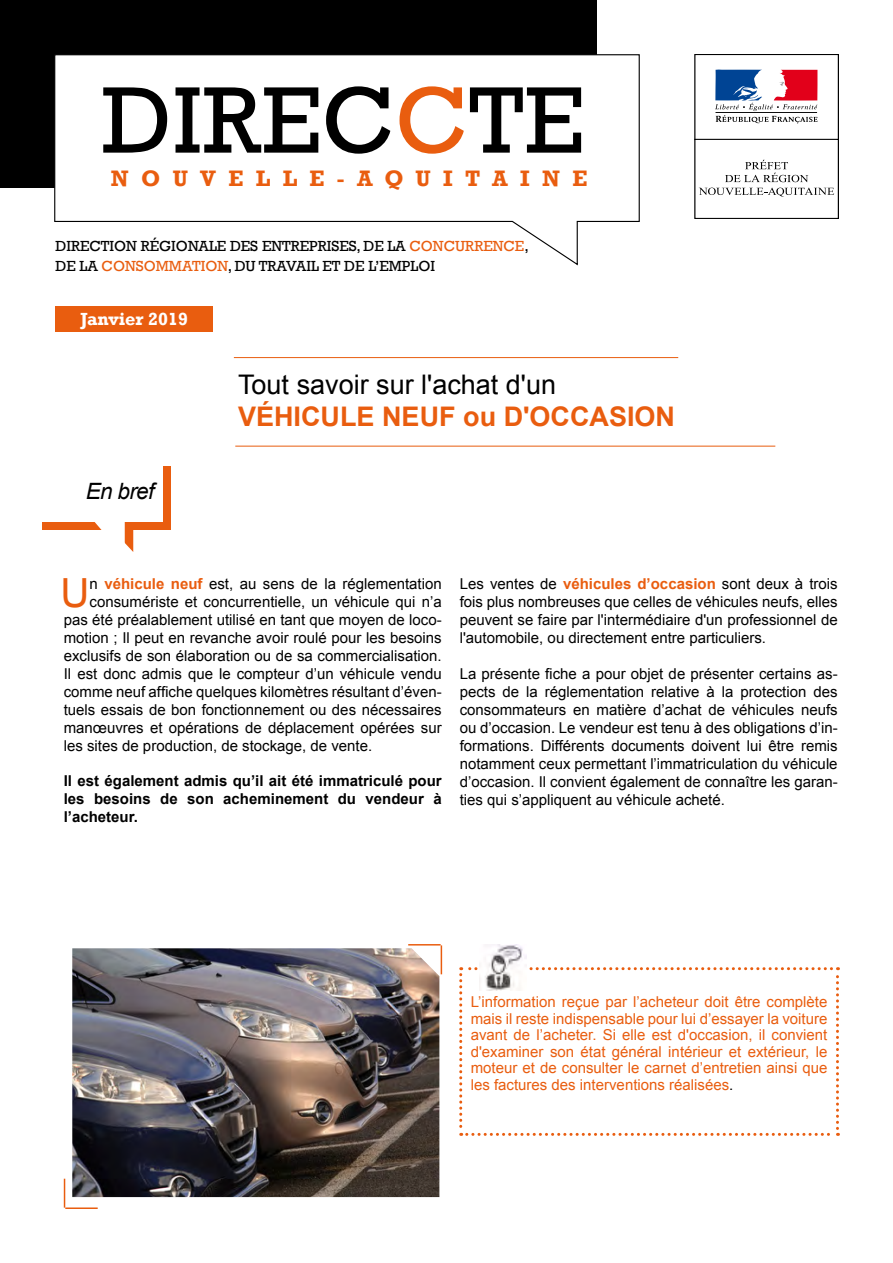
<style>
.page{position:relative;width:893px;height:1263px;background:#fff}
.page>*{position:absolute;margin:0;border:0;box-sizing:border-box;transform-origin:0 0}
.t1{font:96px "Rockwell";letter-spacing:.005em;color:#000}
.t2{font:40.2px "Arial";color:#e95d0f}
.t3{font:27px "Arial";color:#000}
.t4{font:700 27px "Arial";color:#e95d0f}
.t5{font:700 22.95px "Rockwell";letter-spacing:.55em;color:#e95d0f}
.t6{font:italic 22.5px "Arial";letter-spacing:-.03em;color:#000}
.t7{font:700 18px "Rockwell";color:#fff}
.t8{font:15px/18px "Arial";color:#000;text-align:justify}
.t9{font:15px/16.5px "Arial";color:#e95d0f;text-align:justify}
.t10{font:700 15px/18px "Arial";color:#000;text-align:justify}
.t11{font:15px/19.8px "Rockwell";color:#000}
.s1{color:#e95d0f}
.s2{font-weight:700;color:#e95d0f}
.s3{color:#000}
</style>
<div class="page">
<img style="left:72px;top:948px;width:367px;height:249px">
<hr style="left:408px;top:944px;width:33px;height:1px;background:#e95d0f">
<svg style="left:441px;top:945px;width:1px;height:29px"></svg>
<div style="left:0;top:0;width:596px;height:187px;background:#000"></div>
<div style="left:54px;top:54px;width:586px;height:212px;background:#fff"></div>
<div style="left:56px;top:306px;width:157px;height:26px;background:#e95d0f"></div>
<hr style="left:234px;top:357px;width:444px;height:1px;background:#e95d0f">
<hr style="left:235px;top:446px;width:540px;height:1px;background:#e95d0f">
<div style="left:43px;top:466px;width:128px;height:64px;background:#e95d0f"></div>
<div style="left:34px;top:459px;width:128px;height:62px;background:#fff"></div>
<svg style="left:83px;top:521px;width:50px;height:31px"></svg>
<div style="left:694px;top:54px;width:145px;height:86px;border:1px solid #000"></div>
<div style="left:694px;top:139px;width:145px;height:80px;border:1px solid #000"></div>
<svg style="left:699px;top:188px;width:135px;height:9px"></svg>
<svg style="left:725px;top:160px;width:83px;height:22px"></svg>
<svg style="left:715px;top:70px;width:103px;height:53px"></svg>
<svg style="left:459px;top:967px;width:380px;height:169px"></svg>
<img style="left:480px;top:944px;width:47px;height:47px">
<hr style="left:65px;top:1207px;width:33px;height:2px;background:#e95d0f">
<svg style="left:64px;top:1179px;width:1px;height:28px"></svg>
<h1 class="t1" style="left:102px;top:65px;width:484px">DIREC<span class="s1">C</span>TE</h1>
<h3 class="t5" style="left:111px;top:165px;width:455px">NOUVELLE-aquitaine</h3>
<p class="t11" style="left:56px;top:236px;width:475px;text-indent:59px">ON RÉGIONALE DES ENTREPRISES, DE LA <span class="s1">CONCURRENCE</span> ,<br>DE LA <span class="s1">CONSOMMATI ON</span>, DU TRAVAIL ET DE L’EMPLOI</p>
<p class="t11" style="left:56px;top:236px;width:10px">DIRECTI</p>
<p class="t7" style="left:80px;top:308px;width:109px">Janvier 2019</p>
<h3 class="t6" style="left:86px;top:476px;width:70px">En bref</h3>
<h3 class="t3" style="left:238px;top:367px;width:319px">tout savoir sur l'achat d'un</h3>
<h3 class="t4" style="left:238px;top:399px;width:438px">véhicule neuf ou d'occasion</h3>
<h2 class="t2" style="left:61px;top:567px;width:30px">U</h2>
<p class="t8" style="left:90px;top:575px;width:354px">n <span class="s2">véhicule neuf</span> est, au sens de la réglementation</p>
<p class="t8" style="left:90px;top:593px;width:354px">consumériste et concurrentielle, un véhicule qui n’a</p>
<p class="t8" style="left:64px;top:611px;width:379px">pas été préalablement utilisé en tant que moyen de loco-</p>
<p class="t8" style="left:64px;top:629px;width:379px">motion ; Il peut en revanche avoir roulé pour les besoins</p>
<p class="t8" style="left:64px;top:647px;width:379px">exclusifs de son élaboration ou de sa commercialisation.</p>
<p class="t8" style="left:64px;top:665px;width:379px">Il est donc admis que le compteur d’un véhicule vendu</p>
<p class="t8" style="left:64px;top:683px;width:379px">comme neuf affiche quelques kilomètres résultant d’éven-</p>
<p class="t8" style="left:64px;top:701px;width:379px">tuels essais de bon fonctionnement ou des nécessaires</p>
<p class="t8" style="left:64px;top:719px;width:380px">manœuvres et opérations de déplacement opérées sur</p>
<p class="t8" style="left:64px;top:737px;width:310px">les sites de production, de stockage, de vente.</p>
<p class="t10" style="left:64px;top:772px;width:380px">Il est également admis qu’il ait été immatriculé pour les besoins de son acheminement du vendeur à l’acheteur.</p>
<p class="t8" style="left:460px;top:575px;width:379px">Les ventes de <span class="s2">véhicules d’occasion</span> sont deux à trois fois plus nombreuses que celles de véhicules neufs, elles peuvent se faire par l'intermédiaire d'un professionnel de l'automobile, ou directement entre particuliers.</p>
<p class="t8" style="left:460px;top:665px;width:379px">La présente fiche a pour objet de présenter certains as&shy;pects de la réglementation relative à la protection des consommateurs en matière d’achat de véhicules neufs ou d’occasion. Le vendeur est tenu à des obligations d’in&shy;formations. Différents documents doivent lui être remis notamment ceux permettant l’immatriculation du véhicule d’occasion. Il convient également de connaître les garan&shy;ties qui s’appliquent au véhicule acheté.</p>
<p class="t9" style="left:471px;top:994px;width:358px">L’information reçue par l’acheteur doit être complète mais il reste indispensable pour lui d’essayer la voiture avant de l’acheter. Si elle est d'occasion, il convient d'examiner son état général intérieur et extérieur, le moteur et de consulter le carnet d’entretien ainsi que les factures des interventions réalisées<span class="s3">.</span></p>
</div>
